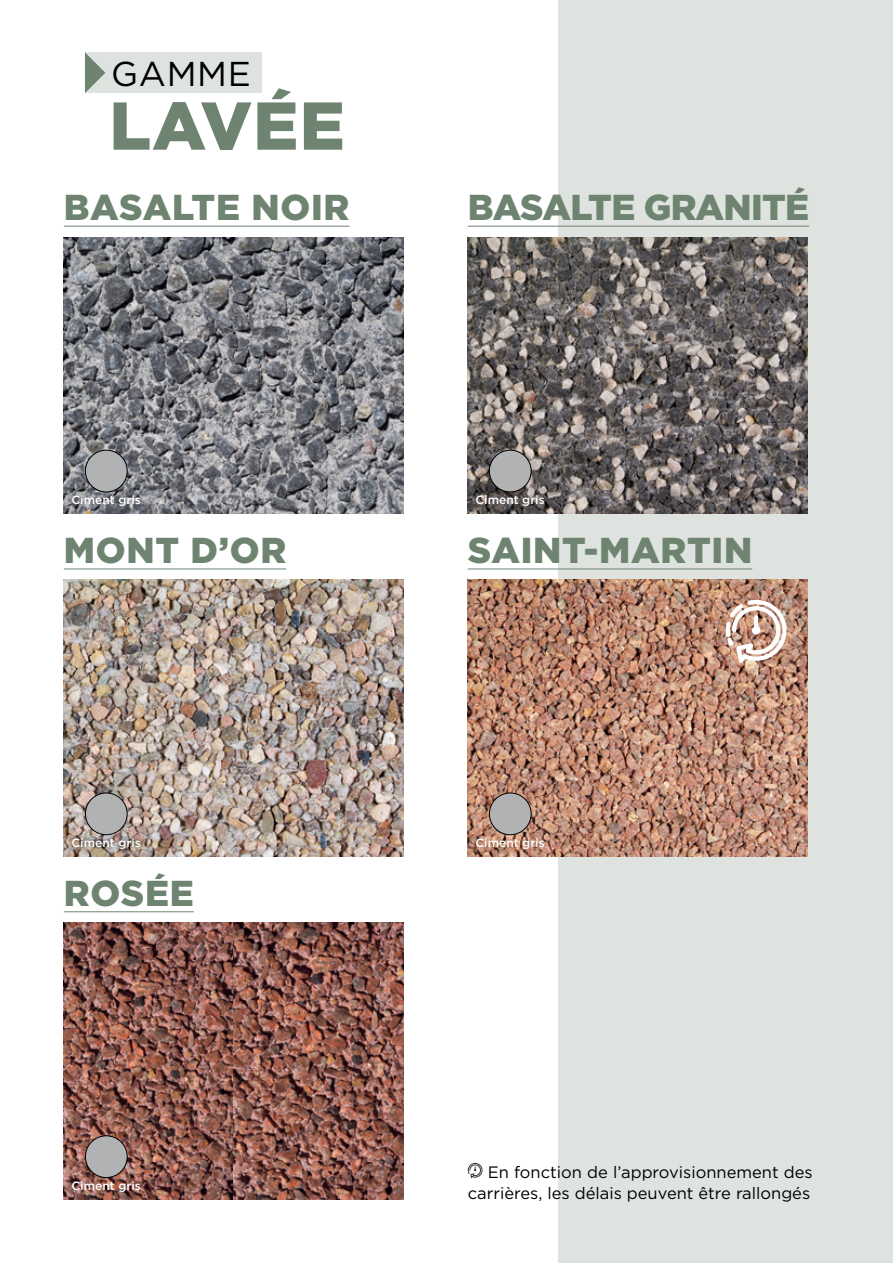
<style>
.page{position:relative;width:893px;height:1263px;background:#fff}
.page>*{position:absolute;margin:0;border:0;box-sizing:border-box;transform-origin:0 0}
.t1{font:900 67.5px "Gotham";letter-spacing:.02em;color:#6e8471}
.t2{font:900 36px "Gotham";letter-spacing:.02em;color:#6e8471}
.t3{font:900 36px "Gotham";letter-spacing:-.02em;color:#6e8471}
.t4{font:34.5px "Gotham";letter-spacing:.02em;color:#000}
.t5{font:16.5px/21px "Gotham";color:#000;text-align:right}
.t6{font:500 12px "Gotham";color:#fff}
</style>
<div class="page">
<div style="left:86px;top:52px;width:176px;height:41px;background:#dfe3df"></div>
<svg style="left:85px;top:52px;width:20px;height:41px"></svg>
<div style="left:558px;top:0;width:335px;height:1263px;background:#dfe3df"></div>
<img style="left:64px;top:237px;width:340px;height:277px">
<img style="left:468px;top:237px;width:340px;height:277px">
<hr style="left:64px;top:226px;width:285px;height:1px;background:#6e8471">
<hr style="left:468px;top:226px;width:341px;height:1px;background:#6e8471">
<div style="left:85px;top:450px;width:42px;height:42px;background:#b1b2b3;border-radius:50%"></div>
<div style="left:85px;top:450px;width:43px;height:42px;border:1px solid #000;border-radius:50%"></div>
<div style="left:489px;top:450px;width:42px;height:42px;background:#b1b2b3;border-radius:50%"></div>
<div style="left:489px;top:450px;width:42px;height:42px;border:1px solid #000;border-radius:50%"></div>
<img style="left:64px;top:580px;width:340px;height:276px">
<hr style="left:64px;top:569px;width:222px;height:1px;background:#6e8471">
<img style="left:468px;top:580px;width:340px;height:276px">
<hr style="left:468px;top:569px;width:284px;height:1px;background:#6e8471">
<div style="left:85px;top:793px;width:42px;height:42px;background:#b1b2b3;border-radius:50%"></div>
<div style="left:85px;top:793px;width:43px;height:42px;border:1px solid #000;border-radius:50%"></div>
<div style="left:489px;top:793px;width:42px;height:42px;background:#b1b2b3;border-radius:50%"></div>
<div style="left:489px;top:793px;width:42px;height:42px;border:1px solid #000;border-radius:50%"></div>
<img style="left:64px;top:923px;width:340px;height:276px">
<hr style="left:64px;top:911px;width:130px;height:1px;background:#6e8471">
<div style="left:85px;top:1136px;width:42px;height:41px;background:#b1b2b3;border-radius:50%"></div>
<div style="left:85px;top:1135px;width:43px;height:43px;border:1px solid #000;border-radius:50%"></div>
<img style="left:724px;top:598px;width:65px;height:74px">
<svg style="left:467px;top:1162px;width:16px;height:17px"></svg>
<div style="left:68px;top:834px;width:77px;height:19px;background:#000;opacity:.75"></div>
<h3 class="t4" style="left:111px;top:52px;width:141px">GAMME</h3>
<h1 class="t1" style="left:109px;top:79px;width:237px">LAVÉE</h1>
<h2 class="t2" style="left:64px;top:183px;width:287px">BASALTE NOIR</h2>
<h2 class="t3" style="left:468px;top:183px;width:343px">BASALTE GRANITÉ</h2>
<p class="t6" style="left:71px;top:492px;width:71px">Ciment gris</p>
<p class="t6" style="left:475px;top:492px;width:71px">Ciment gris</p>
<h2 class="t2" style="left:64px;top:525px;width:224px">MONT D’OR</h2>
<h2 class="t2" style="left:468px;top:525px;width:286px">SAINT-MARTIN</h2>
<p class="t6" style="left:71px;top:835px;width:71px">Ciment gris</p>
<p class="t6" style="left:475px;top:835px;width:71px">Ciment gris</p>
<h2 class="t2" style="left:64px;top:868px;width:132px">ROSÉE</h2>
<p class="t6" style="left:71px;top:1178px;width:71px">Ciment gris</p>
<p class="t5" style="left:468px;top:1161px;width:347px">En fonction de l’approvisionnement des carrières, les délais peuvent être rallongés</p>
</div>
